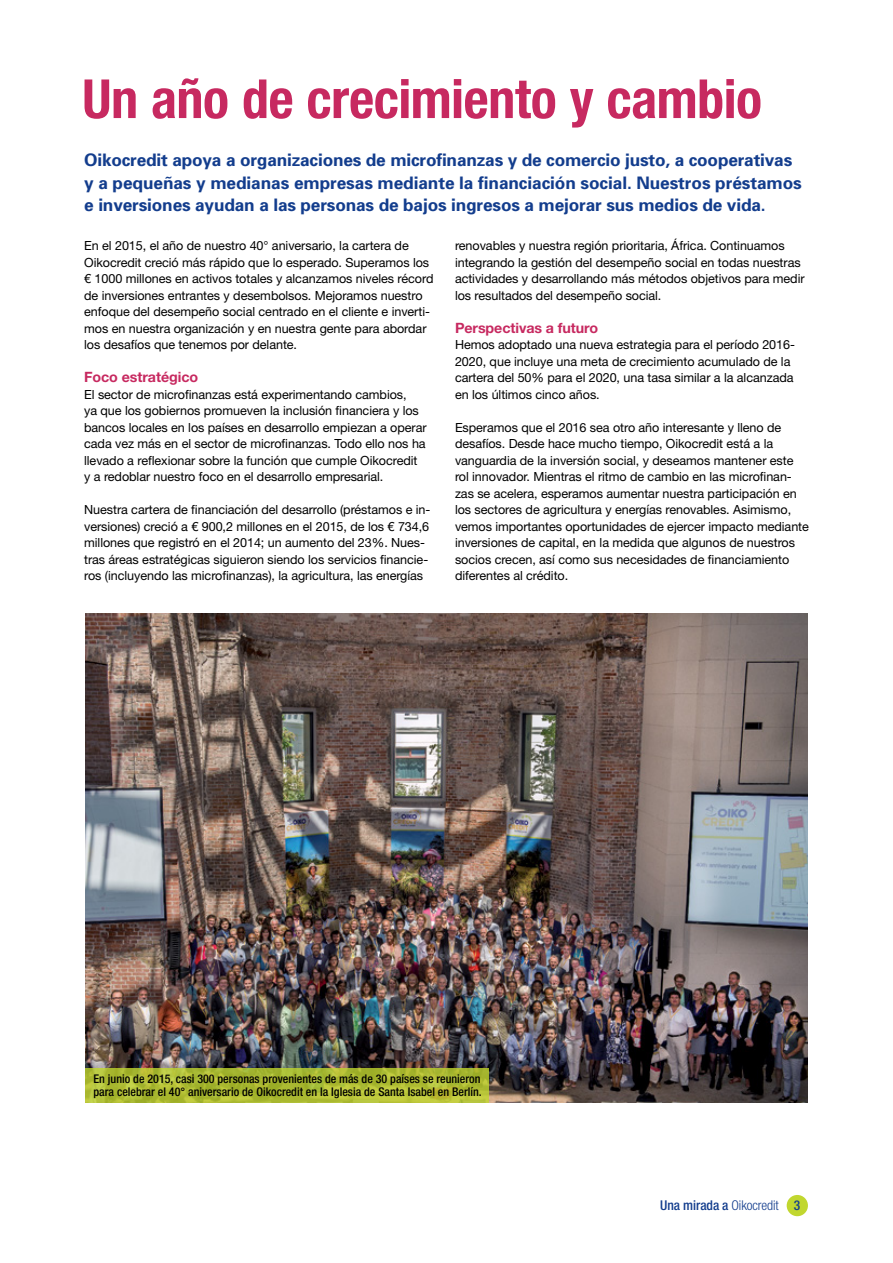
<style>
.page{position:relative;width:893px;height:1263px;background:#fff}
.page>*{position:absolute;margin:0;border:0;box-sizing:border-box;transform-origin:0 0}
.t1{font:700 condensed 54px "Helvetica Neue LT Std";letter-spacing:-.01em;color:#c72960}
.t2{font:700 17.25px/22.5px "Univers";letter-spacing:-.01em;color:#133d8d}
.t3{font:700 14.25px "Helvetica Neue LT Std";letter-spacing:-.005em;color:#c72960}
.t4{font:500 condensed 13.5px "Helvetica Neue LT Std";color:#133d8d}
.t5{font:12.6px/16.5px "Helvetica Neue LT Std";letter-spacing:-.005em;color:#000}
.t6{font:500 condensed 12px/13.5px "Helvetica Neue LT Std";color:#000}
.s1{font-weight:300}
</style>
<div class="page">
<div style="left:787px;top:1195px;width:21px;height:21px;background:#c1d72f;border-radius:50%"></div>
<img style="left:85px;top:613px;width:723px;height:490px">
<svg style="left:85px;top:1069px;width:404px;height:34px;background:#aebc34"></svg>
<h1 class="t1" style="left:82px;top:66px;width:681px">Un año de crecimiento y cambio</h1>
<p class="t2" style="left:84px;top:149px;width:719px">Oikocredit apoya a organizaciones de microfinanzas y de comercio justo, a cooperativas y a pequeñas y medianas empresas mediante la financiación social. Nuestros préstamos e inversiones ayudan a las personas de bajos ingresos a mejorar sus medios de vida.</p>
<p class="t5" style="left:455px;top:237px;width:351px">renovables y nuestra región prioritaria, África. Continuamos integrando la gestión del desempeño social en todas nuestras actividades y desarrollando más métodos objetivos para medir los resultados del desempeño social.</p>
<p class="t3" style="left:455px;top:319px;width:145px">Perspectivas a futuro</p>
<p class="t5" style="left:455px;top:336px;width:342px">Hemos adoptado una nueva estrategia para el período 2016- 2020, que incluye una meta de crecimiento acumulado de la cartera del 50% para el 2020, una tasa similar a la alcanzada en los últimos cinco años.</p>
<p class="t5" style="left:455px;top:419px;width:355px">Esperamos que el 2016 sea otro año interesante y lleno de desafíos. Desde hace mucho tiempo, Oikocredit está a la vanguardia de la inversión social, y deseamos mantener este rol innovador. Mientras el ritmo de cambio en las microfinan&shy;zas se acelera, esperamos aumentar nuestra participación en los sectores de agricultura y energías renovables. Asimismo, vemos importantes oportunidades de ejercer impacto mediante inversiones de capital, en la medida que algunos de nuestros socios crecen, así como sus necesidades de financiamiento diferentes al crédito.</p>
<p class="t5" style="left:84px;top:237px;width:351px">En el 2015, el año de nuestro 40° aniversario, la cartera de Oikocredit creció más rápido que lo esperado. Superamos los € 1000 millones en activos totales y alcanzamos niveles récord de inversiones entrantes y desembolsos. Mejoramos nuestro enfoque del desempeño social centrado en el cliente e inverti&shy;mos en nuestra organización y en nuestra gente para abordar los desafíos que tenemos por delante.</p>
<p class="t3" style="left:84px;top:368px;width:115px">Foco estratégico</p>
<p class="t5" style="left:84px;top:386px;width:344px">El sector de microfinanzas está experimentando cambios,<br>ya que los gobiernos promueven la inclusión financiera y los bancos locales en los países en desarrollo empiezan a operar cada vez más en el sector de microfinanzas. Todo ello nos ha llevado a reflexionar sobre la función que cumple Oikocredit y a redoblar nuestro foco en el desarrollo empresarial.</p>
<p class="t5" style="left:84px;top:501px;width:348px">Nuestra cartera de financiación del desarrollo (préstamos e in&shy;versiones) creció a € 900,2 millones en el 2015, de los € 734,6 millones que registró en el 2014; un aumento del 23%. Nues&shy;tras áreas estratégicas siguieron siendo los servicios financie&shy;ros (incluyendo las microfinanzas), la agricultura, las energías</p>
<p class="t6" style="left:94px;top:1072px;width:390px">En junio de 2015, casi 300 personas provenientes de más de 30 países se reunieron para celebrar el 40° aniversario de Oikocredit en la Iglesia de Santa Isabel en Berlín.</p>
<p class="t4" style="left:660px;top:1197px;width:142px">Una mirada a <span class="s1">Oikocredit</span> 3</p>
</div>
